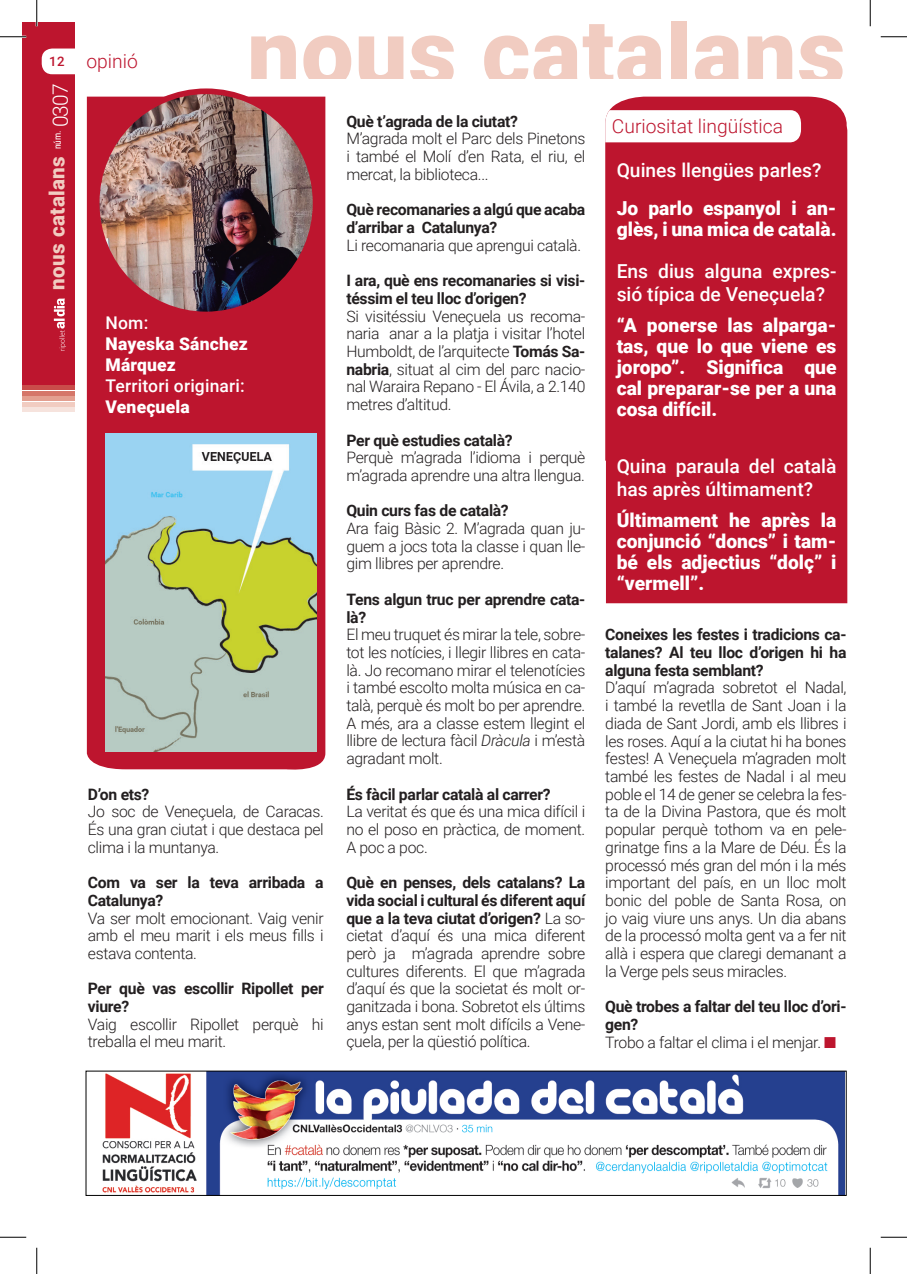
<style>
.page{position:relative;width:907px;height:1274px;background:#fff}
.page>*{position:absolute;margin:0;border:0;box-sizing:border-box;transform-origin:0 0}
.t1{font:900 93.8px "Roboto";letter-spacing:.01em;color:#f1ccc1}
.t2{font:900 21px "Roboto";letter-spacing:.02em;color:#f1ccc1}
.t3{font:900 19.25px/21px "Roboto";color:#fff;text-align:justify}
.t4{font:500 19.25px/22.8px "Roboto";color:#fff}
.t5{font:300 19.25px "Roboto";color:#bd152e}
.t6{font:900 17.5px/21px "Roboto";letter-spacing:.01em;color:#fff}
.t7{font:500 17.5px "Roboto";letter-spacing:.01em;color:#fff}
.t8{font:300 15.75px/17.7px "Roboto";letter-spacing:-.02em;color:#231f20;text-align:justify}
.t9{font:700 15.75px/17.7px "Roboto";letter-spacing:-.02em;color:#231f20}
.t10{font:500 13.12px "Roboto";color:#bd152e}
.t11{font:9.62px "Roboto Condensed";color:#fff}
.s1{font-family:"Roboto";font-weight:300;font-size:21px}
.s2{font-weight:700}
.s3{font-style:italic}
.s4{font-weight:300}
.s5{color:#bd152e}
</style>
<div class="page">
<div style="left:22px;top:22px;width:52px;height:363px;background:#bd152e"></div>
<div style="left:22px;top:385px;width:53px;height:5px;background:#c94c4a"></div>
<div style="left:22px;top:396px;width:53px;height:5px;background:#e39f90"></div>
<div style="left:22px;top:407px;width:53px;height:5px;background:#f6e3dd"></div>
<div style="left:22px;top:391px;width:53px;height:5px;background:#d57669"></div>
<div style="left:22px;top:402px;width:53px;height:5px;background:#f1ccc1"></div>
<div style="left:42px;top:49px;width:126px;height:25px;background:#fff;border-radius:10px"></div>
<svg style="left:54px;top:298px;width:12px;height:53px"></svg>
<div style="left:87px;top:97px;width:238px;height:673px;background:#bd152e"></div>
<div style="left:605px;top:97px;width:242px;height:506px;background:#bd152e"></div>
<svg style="left:605px;top:110px;width:196px;height:32px"></svg>
<img style="left:97px;top:91px;width:219px;height:223px">
<div style="left:94px;top:88px;width:224px;height:229px;border:6px solid #bd152e;border-radius:50%"></div>
<img style="left:106px;top:433px;width:211px;height:319px">
<img style="left:102px;top:1073px;width:743px;height:121px">
<div style="left:86px;top:1071px;width:761px;height:125px;border:1px solid #000"></div>
<hr style="left:0;top:36px;width:26px;height:2px;background:#fff">
<hr style="left:36px;top:0;width:2px;height:26px;background:#fff">
<svg style="left:0;top:36px;width:26px;height:1px"></svg>
<svg style="left:881px;top:36px;width:26px;height:1px"></svg>
<svg style="left:0;top:1237px;width:26px;height:1px"></svg>
<svg style="left:881px;top:1237px;width:26px;height:1px"></svg>
<svg style="left:36px;top:0;width:1px;height:26px"></svg>
<svg style="left:36px;top:1248px;width:1px;height:26px"></svg>
<svg style="left:870px;top:0;width:1px;height:26px"></svg>
<svg style="left:870px;top:1248px;width:1px;height:26px"></svg>
<p class="t10" style="left:49px;top:52px;width:17px">12</p>
<p class="t11" style="left:51px;top:149px;width:67px;rotate:-90deg">núm. <span class="s1">0307</span></p>
<h2 class="t2" style="left:42px;top:290px;width:135px;rotate:-90deg">nous catalans</h2>
<p class="t5" style="left:86px;top:47px;width:53px">opinió</p>
<h1 class="t1" style="left:247px;top:-13px;width:600px">nous catalans</h1>
<p class="t7" style="left:106px;top:311px;width:44px">Nom:</p>
<p class="t6" style="left:106px;top:333px;width:144px">Nayeska Sánchez<br>Márquez</p>
<p class="t7" style="left:106px;top:374px;width:141px">Territori originari:</p>
<p class="t6" style="left:106px;top:396px;width:86px">Veneçuela</p>
<p class="t9" style="left:88px;top:785px;width:63px">D’on ets?</p>
<p class="t8" style="left:88px;top:802px;width:237px">Jo soc de Veneçuela, de Caracas.<br>És una gran ciutat i que destaca pel clima i la muntanya.</p>
<p class="t9" style="left:88px;top:873px;width:237px">Com va ser la teva arribada a<br>Catalunya?</p>
<p class="t8" style="left:88px;top:909px;width:237px">Va ser molt emocionant. Vaig venir amb el meu marit i els meus fills i estava contenta.</p>
<p class="t9" style="left:88px;top:979px;width:237px">Per què vas escollir Ripollet per viure?</p>
<p class="t8" style="left:88px;top:1015px;width:237px">Vaig escollir Ripollet perquè hi treballa el meu marit.</p>
<p class="t9" style="left:346px;top:112px;width:173px">Què t’agrada de la ciutat?</p>
<p class="t8" style="left:346px;top:129px;width:241px">M’agrada molt el Parc dels Pinetons i també el Molí d’en Rata, el riu, el mercat, la biblioteca...</p>
<p class="t9" style="left:346px;top:200px;width:240px">Què recomanaries a algú que acaba d’arribar a Catalunya?</p>
<p class="t8" style="left:346px;top:236px;width:236px">Li recomanaria que aprengui català.</p>
<p class="t9" style="left:346px;top:271px;width:240px">I ara, què ens recomanaries si visi&shy;téssim el teu lloc d’origen?</p>
<p class="t8" style="left:346px;top:307px;width:240px">Si visitéssiu Veneçuela us recoma&shy;naria anar a la platja i visitar l’hotel Humboldt, de l’arquitecte <span class="s2">Tomás Sa&shy;nabria</span>, situat al cim del parc nacio&shy;nal Waraira Repano - El Ávila, a 2.140 metres d’altitud.</p>
<p class="t9" style="left:346px;top:430px;width:168px">Per què estudies català?</p>
<p class="t8" style="left:346px;top:448px;width:241px">Perquè m’agrada l’idioma i perquè m’agrada aprendre una altra llengua.</p>
<p class="t9" style="left:346px;top:501px;width:164px">Quin curs fas de català?</p>
<p class="t8" style="left:346px;top:519px;width:241px">Ara faig Bàsic 2. M’agrada quan ju&shy;guem a jocs tota la classe i quan lle&shy;gim llibres per aprendre.</p>
<p class="t9" style="left:346px;top:590px;width:240px">Tens algun truc per aprendre cata&shy;là?</p>
<p class="t8" style="left:346px;top:625px;width:240px">El meu truquet és mirar la tele, sobre&shy;tot les notícies, i llegir llibres en cata&shy;là. Jo recomano mirar el telenotícies i també escolto molta música en ca&shy;talà, perquè és molt bo per aprendre.<br>A més, ara a classe estem llegint el llibre de lectura fàcil <span class="s3">Dràcula</span> i m’està agradant molt.</p>
<p class="t9" style="left:346px;top:785px;width:206px">És fàcil parlar català al carrer?</p>
<p class="t8" style="left:346px;top:802px;width:240px">La veritat és que és una mica difícil i no el poso en pràctica, de moment.<br>A poc a poc.</p>
<p class="t8" style="left:346px;top:873px;width:241px"><span class="s2">Què en penses, dels catalans? La vida social i cultural és diferent aquí que a la teva ciutat d’origen?</span> La so&shy;cietat d’aquí és una mica diferent però ja m’agrada aprendre sobre cultures diferents. El que m’agrada d’aquí és que la societat és molt or&shy;ganitzada i bona. Sobretot els últims anys estan sent molt difícils a Vene&shy;çuela, per la qüestió política.</p>
<p class="t5" style="left:612px;top:112px;width:173px">Curiositat lingüística</p>
<p class="t4" style="left:617px;top:158px;width:206px">Quines llengües parles?</p>
<p class="t3" style="left:617px;top:197px;width:221px">Jo parlo espanyol i an&shy;glès, i una mica de català.</p>
<p class="t4" style="left:617px;top:259px;width:221px">Ens dius alguna expres&shy;sió típica de Veneçuela?</p>
<p class="t3" style="left:617px;top:314px;width:221px">“A ponerse las alparga&shy;tas, que lo que viene es joropo”. Significa que cal preparar-se per a una cosa difícil.</p>
<p class="t4" style="left:617px;top:454px;width:221px">Quina paraula del català has après últimament?</p>
<p class="t3" style="left:617px;top:508px;width:221px">Últimament he après la conjunció “doncs” i tam&shy;bé els adjectius “dolç” i “vermell”.</p>
<p class="t9" style="left:605px;top:625px;width:243px;text-align:justify">Coneixes les festes i tradicions ca&shy;talanes? Al teu lloc d’origen hi ha alguna festa semblant?</p>
<p class="t8" style="left:605px;top:678px;width:243px">D’aquí m’agrada sobretot el Nadal, i també la revetlla de Sant Joan i la diada de Sant Jordi, amb els llibres i les roses. Aquí a la ciutat hi ha bones festes! A Veneçuela m’agraden molt també les festes de Nadal i al meu poble el 14 de gener se celebra la fes&shy;ta de la Divina Pastora, que és molt popular perquè tothom va en pele&shy;grinatge fins a la Mare de Déu. És la processó més gran del món i la més important del país, en un lloc molt bonic del poble de Santa Rosa, on jo vaig viure uns anys. Un dia abans de la processó molta gent va a fer nit allà i espera que claregi demanant a la Verge pels seus miracles.</p>
<p class="t9" style="left:605px;top:997px;width:243px">Què trobes a faltar del teu lloc d’ori&shy;gen?<br><span class="s4">Trobo a faltar el clima i el menjar.</span> <span class="s5">■</span></p>
</div>
